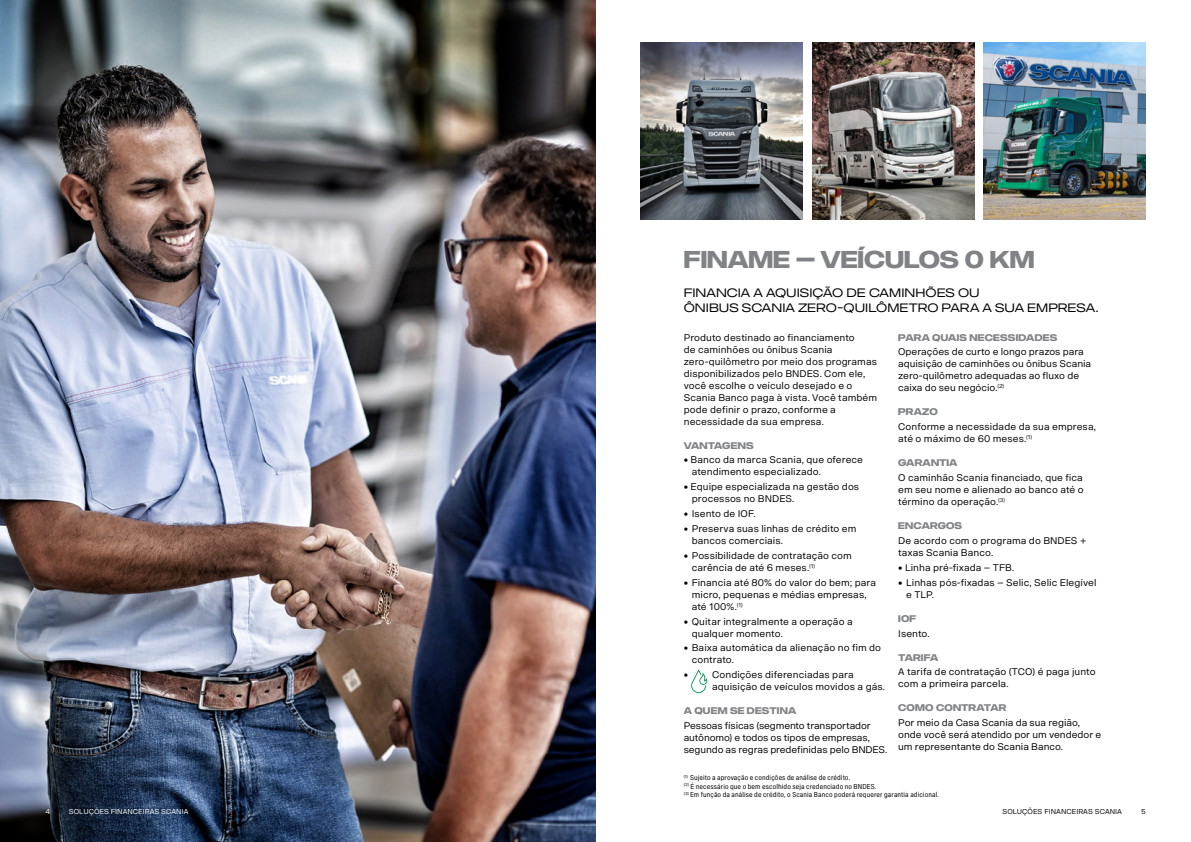
<style>
.page{position:relative;width:1191px;height:842px;background:#fff}
.page>*{position:absolute;margin:0;border:0;box-sizing:border-box;transform-origin:0 0}
.t1{font:700 24px "Scania Sans Headline";color:#808285}
.t2{font:12px/15px "Scania Sans Headline";letter-spacing:.005em;color:#000}
.t3{font:9.5px/12px "Scania Sans";letter-spacing:.005em;color:#000}
.t4{font:700 9.5px "Scania Sans Headline";letter-spacing:.015em;color:#808285}
.t5{font:7px/8.4px "Scania Sans Condensed";letter-spacing:.02em;color:#000}
.t6{font:7px "Scania Sans";color:#000}
.t7{font:7px "Scania Sans";color:#fff}
</style>
<div class="page">
<img style="left:0;top:0;width:595px;height:842px">
<img style="left:641px;top:43px;width:161px;height:177px">
<img style="left:812px;top:43px;width:162px;height:177px">
<img style="left:984px;top:43px;width:161px;height:177px">
<svg style="left:691px;top:670px;width:16px;height:23px"></svg>
<p class="t7" style="left:45px;top:808px;width:6px">4</p>
<p class="t7" style="left:69px;top:807px;width:121px">SOLUÇÕES FINANCEIRAS SCANIA</p>
<h1 class="t1" style="left:684px;top:245px;width:352px">FINAME – VEÍCULOS 0 KM</h1>
<p class="t2" style="left:684px;top:285px;width:416px">FINANCIA A AQUISIÇÃO DE CAMINHÕES OU<br>ÔNIBUS SCANIA ZERO-QUILÔMETRO PARA A SUA EMPRESA.</p>
<p class="t3" style="left:684px;top:331px;width:195px">Produto destinado ao financiamento<br>de caminhões ou ônibus Scania zero-quilômetro por meio dos programas disponibilizados pelo BNDES. Com ele, você escolhe o veículo desejado e o Scania Banco paga à vista. Você também pode definir o prazo, conforme a necessidade da sua empresa.</p>
<p class="t4" style="left:684px;top:440px;width:72px">VANTAGENS</p>
<p class="t3" style="left:692px;top:454px;width:173px;text-indent:-8px">• Banco da marca Scania, que oferece atendimento especializado.</p>
<p class="t3" style="left:692px;top:481px;width:169px;text-indent:-8px">• Equipe especializada na gestão dos processos no BNDES.</p>
<p class="t3" style="left:684px;top:508px;width:73px">• Isento de IOF.</p>
<p class="t3" style="left:692px;top:523px;width:166px;text-indent:-8px">• Preserva suas linhas de crédito em bancos comerciais.</p>
<p class="t3" style="left:692px;top:549px;width:162px;text-indent:-8px">• Possibilidade de contratação com carência de até 6 meses.<sup>(1)</sup></p>
<p class="t3" style="left:692px;top:576px;width:186px;text-indent:-8px">• Financia até 80% do valor do bem; para micro, pequenas e médias empresas, até 100%.<sup>(1)</sup></p>
<p class="t3" style="left:692px;top:615px;width:162px;text-indent:-8px">• Quitar integralmente a operação a qualquer momento.</p>
<p class="t3" style="left:692px;top:642px;width:191px;text-indent:-8px">• Baixa automática da alienação no fim do contrato.</p>
<p class="t3" style="left:684px;top:669px;width:6px">•</p>
<p class="t3" style="left:712px;top:669px;width:174px">Condições diferenciadas para aquisição de veículos movidos a gás.</p>
<p class="t4" style="left:684px;top:705px;width:114px">A QUEM SE DESTINA</p>
<p class="t3" style="left:684px;top:720px;width:205px">Pessoas físicas (segmento transportador autônomo) e todos os tipos de empresas, segundo as regras predefinidas pelo BNDES.</p>
<p class="t4" style="left:898px;top:332px;width:161px">PARA QUAIS NECESSIDADES</p>
<p class="t3" style="left:898px;top:346px;width:194px">Operações de curto e longo prazos para aquisição de caminhões ou ônibus Scania zero-quilômetro adequadas ao fluxo de caixa do seu negócio.<sup>(2)</sup></p>
<p class="t4" style="left:898px;top:406px;width:41px">PRAZO</p>
<p class="t3" style="left:898px;top:421px;width:199px">Conforme a necessidade da sua empresa, até o máximo de 60 meses.<sup>(1)</sup></p>
<p class="t4" style="left:898px;top:457px;width:61px">GARANTIA</p>
<p class="t3" style="left:898px;top:472px;width:187px;text-align:justify">O caminhão Scania financiado, que fica em seu nome e alienado ao banco até o término da operação.<sup>(3)</sup></p>
<p class="t4" style="left:898px;top:520px;width:65px">ENCARGOS</p>
<p class="t3" style="left:898px;top:535px;width:190px">De acordo com o programa do BNDES + taxas Scania Banco.</p>
<p class="t3" style="left:898px;top:561px;width:117px">• Linha pré-fixada – TFB.</p>
<p class="t3" style="left:906px;top:576px;width:192px;text-indent:-8px">• Linhas pós-fixadas – Selic, Selic Elegível e TLP.</p>
<p class="t4" style="left:898px;top:613px;width:20px">IOF</p>
<p class="t3" style="left:898px;top:627px;width:33px">Isento.</p>
<p class="t4" style="left:898px;top:651px;width:42px">TARIFA</p>
<p class="t3" style="left:898px;top:666px;width:199px">A tarifa de contratação (TCO) é paga junto com a primeira parcela.</p>
<p class="t4" style="left:898px;top:702px;width:110px">COMO CONTRATAR</p>
<p class="t3" style="left:898px;top:717px;width:204px">Por meio da Casa Scania da sua região, onde você será atendido por um vendedor e um representante do Scania Banco.</p>
<p class="t5" style="left:684px;top:773px;width:257px"><sup>(1)</sup> Sujeito a aprovação e condições de análise de crédito.<br><sup>(2)</sup> É necessário que o bem escolhido seja credenciado no BNDES.<br><sup>(3)</sup> Em função da análise de crédito, o Scania Banco poderá requerer garantia adicional.</p>
<p class="t6" style="left:1002px;top:807px;width:121px">SOLUÇÕES FINANCEIRAS SCANIA</p>
<p class="t6" style="left:1141px;top:808px;width:6px">5</p>
</div>
